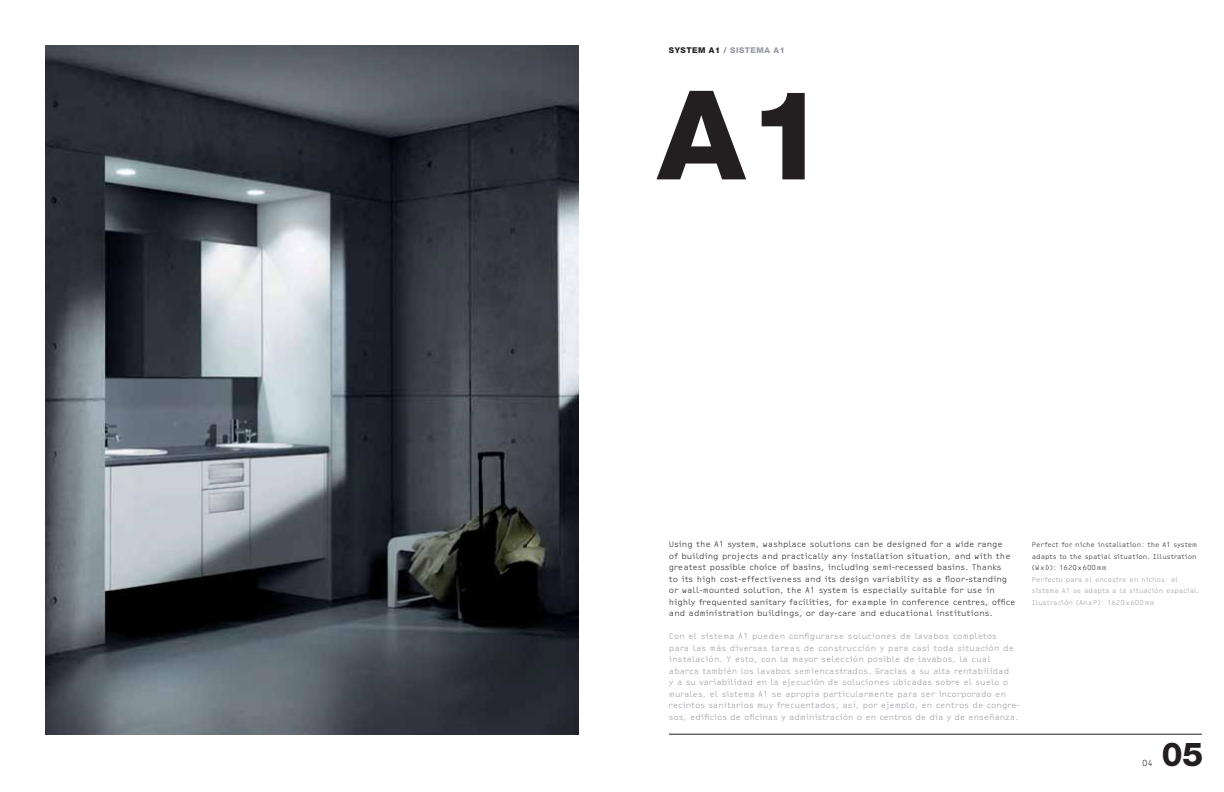
<style>
.page{position:relative;width:1224px;height:792px;background:#fff}
.page>*{position:absolute;margin:0;border:0;box-sizing:border-box;transform-origin:0 0}
.t1{font:800 124px "Helvetica Neue";color:#231f20}
.t2{font:800 33px "Helvetica Neue";color:#231f20}
.t3{font:300 8.5px/11.5px "OCRF";letter-spacing:-.005em;color:#989aa3}
.t4{font:300 8.5px/11.5px "OCRF";letter-spacing:-.01em;color:#231f20}
.t5{font:800 8px "Helvetica Neue";letter-spacing:.06em;color:#989aa3}
.t6{font:300 7px/11.5px "OCRF";letter-spacing:-.005em;color:#989aa3}
.t7{font:300 7px/11.5px "OCRF";letter-spacing:-.005em;color:#231f20;text-align:justify}
.s1{color:#231f20}
</style>
<div class="page">
<img style="left:45px;top:45px;width:533px;height:689px">
<hr style="left:669px;top:734px;width:533px;height:1px;background:#231f20">
<p class="t5" style="left:669px;top:47px;width:117px"><span class="s1">SYSTEM A1</span> / SISTEMA A1</p>
<h1 class="t1" style="left:658px;top:91px;width:171px">A1</h1>
<p class="t4" style="left:669px;top:539px;width:348px">Using the A1 system, washplace solutions can be designed for a wide range<br>of building projects and practically any installation situation, and with the greatest possible choice of basins, including semi-recessed basins. Thanks<br>to its high cost-effectiveness and its design variability as a floor-standing or wall-mounted solution, the A1 system is especially suitable for use in highly frequented sanitary facilities, for example in conference centres, office and administration buildings, or day-care and educational institutions.</p>
<p class="t3" style="left:669px;top:631px;width:352px">Con el sistema A1 pueden configurarse soluciones de lavabos completos<br>para las más diversas tareas de construcción y para casi toda situación de instalación. Y esto, con la mayor selección posible de lavabos, la cual abarca también los lavabos semiencastrados. Gracias a su alta rentabilidad<br>y a su variabilidad en la ejecución de soluciones ubicadas sobre el suelo o murales, el sistema A1 se apropia particularmente para ser incorporado en<br>re cintos sanitarios muy frecuentados, así, por ejemplo, en centros de congre&shy;sos, edificios de oficinas y administración o en centros de día y de enseñanza.</p>
<p class="t7" style="left:1032px;top:540px;width:167px">Perfect for niche installation: the A1 system adapts to the spatial situation. Illustration (W x D): 1620 x 600 mm</p>
<p class="t6" style="left:1032px;top:574px;width:169px">Perfecto para el encastre en nichos: el sistema A1 se adapta a la situación espacial.<br>Ilustración (An x P): 1620 x 600 mm</p>
<p class="t4" style="left:1142px;top:758px;width:12px">04</p>
<h2 class="t2" style="left:1162px;top:742px;width:43px">05</h2>
</div>
